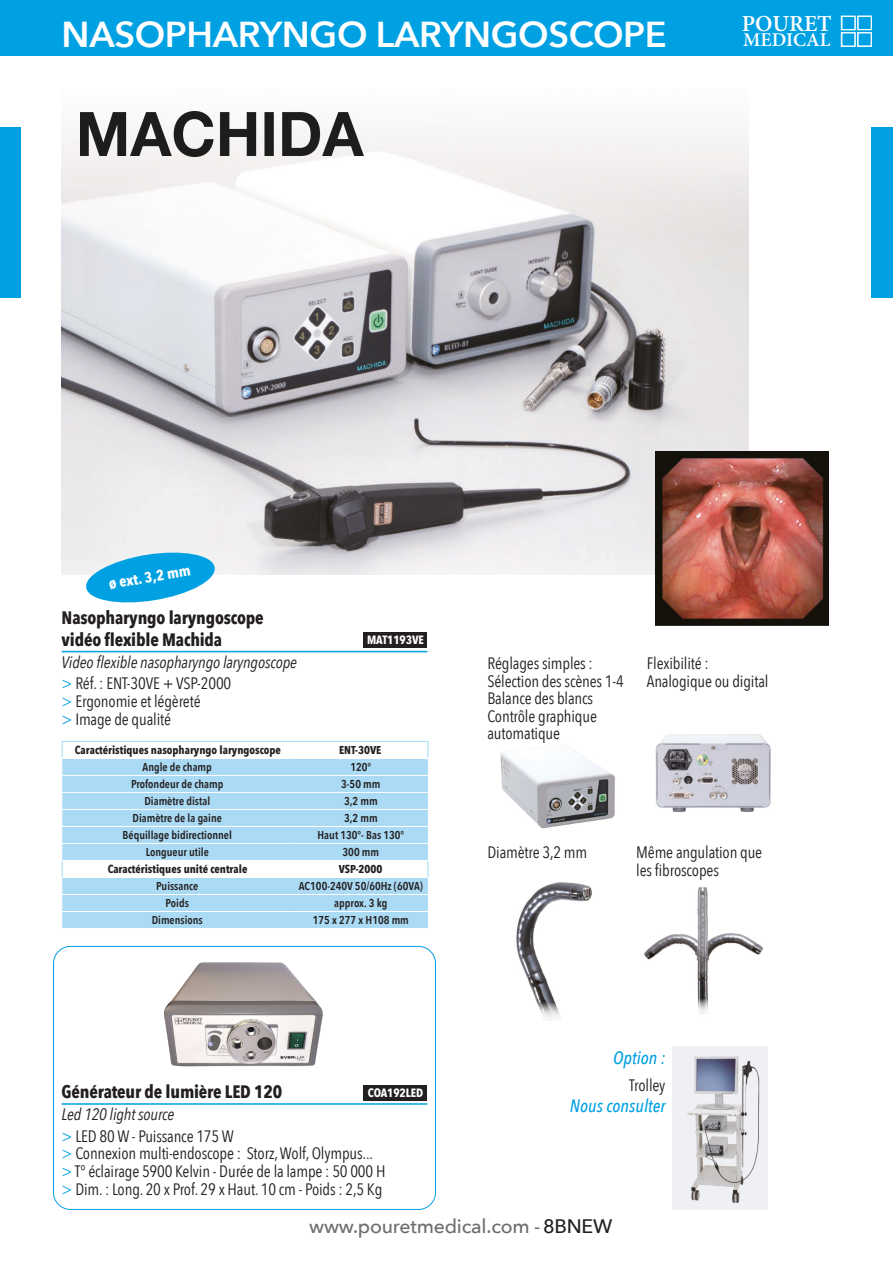
<style>
.page{position:relative;width:893px;height:1263px;background:#fff}
.page>*{position:absolute;margin:0;border:0;box-sizing:border-box;transform-origin:0 0}
.Titre_page{font:600 36px "Avenir Next";letter-spacing:-.01em;color:#fff}
.t1{font:600 22.95px "Minion Pro";color:#fff}
.t2{font:500 19.5px "Avenir Next";letter-spacing:-.01em;color:#6c6d70}
.t3{font:600 19.5px "Minion Pro";color:#fff}
.Numéro_page{font:500 19.5px "Avenir Next";letter-spacing:-.01em;color:#231f20}
.Nom_produit{font:700 18px/21.6px "Avenir Next Condensed";letter-spacing:-.01em;color:#231f20}
.Style__accessoires{font:italic 500 18px "Avenir Next Condensed";color:#00a1e3}
.Texte_produit{font:16.5px/17.5px "Avenir Next Condensed";letter-spacing:-.01em;color:#231f20}
.Nom_produit_GB{font:italic 16.5px "Avenir Next Condensed";letter-spacing:-.01em;color:#231f20}
.t4{font:700 15px "Avenir Next Condensed";color:#fff}
.Référence{font:700 12px "Avenir Next Condensed";letter-spacing:-.01em;color:#fff}
.Cellule_tramée{font:600 11.4px "Avenir Next Condensed";color:#231f20}
.Cellule_tramée-2{font:700 11.4px "Avenir Next Condensed";color:#231f20}
.s1{color:#00a1e3}
.s2{color:#fff}
</style>
<div class="page">
<div style="left:0;top:0;width:893px;height:55px;background:#00a1e3"></div>
<div style="left:0;top:128px;width:21px;height:170px;background:#00a1e3"></div>
<div style="left:872px;top:128px;width:21px;height:170px;background:#00a1e3"></div>
<div style="left:842px;top:16px;width:14px;height:14px;border:1px solid #fff"></div>
<div style="left:841px;top:16px;width:14px;height:14px;border:1px solid #fff"></div>
<div style="left:841px;top:32px;width:14px;height:15px;border:1px solid #fff"></div>
<div style="left:857px;top:16px;width:15px;height:14px;border:1px solid #fff"></div>
<div style="left:857px;top:32px;width:15px;height:15px;border:1px solid #fff"></div>
<div style="left:53px;top:946px;width:383px;height:264px;border:1px solid #00a1e3;border-radius:17px"></div>
<hr style="left:62px;top:651px;width:365px;height:1px;background:#00a1e3">
<div style="left:364px;top:632px;width:63px;height:16px;background:#231f20"></div>
<img style="left:62px;top:111px;width:686px;height:464px">
<svg style="left:84px;top:549px;width:133px;height:54px"></svg>
<svg style="left:62px;top:759px;width:366px;height:169px;background:#b3ddf5"></svg>
<hr style="left:62px;top:775px;width:231px;height:1px;background:#fff">
<hr style="left:293px;top:775px;width:135px;height:1px;background:#fff">
<hr style="left:62px;top:792px;width:231px;height:1px;background:#fff">
<hr style="left:293px;top:792px;width:135px;height:1px;background:#fff">
<hr style="left:62px;top:809px;width:231px;height:1px;background:#fff">
<hr style="left:293px;top:809px;width:135px;height:1px;background:#fff">
<hr style="left:62px;top:826px;width:231px;height:1px;background:#fff">
<hr style="left:293px;top:826px;width:135px;height:1px;background:#fff">
<hr style="left:62px;top:843px;width:231px;height:1px;background:#fff">
<hr style="left:293px;top:843px;width:135px;height:1px;background:#fff">
<hr style="left:62px;top:894px;width:231px;height:1px;background:#fff">
<hr style="left:293px;top:894px;width:135px;height:1px;background:#fff">
<hr style="left:62px;top:911px;width:231px;height:1px;background:#fff">
<hr style="left:293px;top:911px;width:135px;height:1px;background:#fff">
<hr style="left:62px;top:741px;width:231px;height:1px;background:#aae0f9">
<svg style="left:62px;top:742px;width:1px;height:16px"></svg>
<hr style="left:293px;top:741px;width:135px;height:1px;background:#aae0f9">
<svg style="left:427px;top:742px;width:1px;height:16px"></svg>
<svg style="left:427px;top:861px;width:1px;height:16px"></svg>
<hr style="left:62px;top:860px;width:231px;height:1px;background:#fff">
<hr style="left:293px;top:860px;width:135px;height:1px;background:#fff">
<svg style="left:292px;top:759px;width:2px;height:169px"></svg>
<hr style="left:62px;top:877px;width:231px;height:1px;background:#fff">
<hr style="left:293px;top:877px;width:135px;height:1px;background:#fff">
<svg style="left:62px;top:861px;width:1px;height:16px"></svg>
<img style="left:655px;top:734px;width:116px;height:78px">
<img style="left:500px;top:746px;width:115px;height:83px">
<img style="left:644px;top:887px;width:119px;height:127px">
<img style="left:516px;top:882px;width:76px;height:138px">
<img style="left:673px;top:1046px;width:94px;height:164px">
<img style="left:656px;top:451px;width:172px;height:174px">
<img style="left:81px;top:112px;width:283px;height:45px">
<img style="left:164px;top:962px;width:159px;height:105px">
<hr style="left:62px;top:1103px;width:365px;height:2px;background:#00a1e3">
<div style="left:364px;top:1085px;width:63px;height:16px;background:#231f20"></div>
<p class="Titre_page" style="left:62px;top:3px;width:607px">NASOPHARYNGO LARYNGOSCOPE</p>
<h2 class="t1" style="left:742px;top:7px;width:91px">POURET</h2>
<p class="t3" style="left:743px;top:27px;width:89px">MEDICAL</p>
<p class="t4" style="left:108px;top:574px;width:84px;rotate:-9deg">ø ext. 3,2 mm</p>
<p class="Nom_produit" style="left:62px;top:607px;width:204px">Nasopharyngo laryngoscope vidéo flexible Machida</p>
<p class="Nom_produit_GB" style="left:62px;top:652px;width:237px">Video flexible nasopharyngo laryngoscope</p>
<p class="Texte_produit" style="left:62px;top:674px;width:171px"><span class="s1">&gt;</span> Réf. : ENT-30VE + VSP-2000</p>
<p class="Texte_produit" style="left:62px;top:692px;width:141px"><span class="s1">&gt;</span> Ergonomie et légèreté</p>
<p class="Texte_produit" style="left:62px;top:709px;width:111px"><span class="s1">&gt;</span> Image de qualité</p>
<p class="Référence" style="left:367px;top:633px;width:58px">MAT1193VE</p>
<p class="Cellule_tramée-2" style="left:75px;top:743px;width:207px">Caractéristiques nasopharyngo laryngoscope</p>
<p class="Cellule_tramée-2" style="left:339px;top:743px;width:44px">ENT-30VE</p>
<p class="Cellule_tramée" style="left:143px;top:757px;width:71px">Angle de champ</p>
<p class="Cellule_tramée" style="left:350px;top:757px;width:22px">120°</p>
<p class="Cellule_tramée" style="left:131px;top:774px;width:94px">Profondeur de champ</p>
<p class="Cellule_tramée" style="left:341px;top:774px;width:41px">3-50 mm</p>
<p class="Cellule_tramée" style="left:144px;top:791px;width:67px">Diamètre distal</p>
<p class="Cellule_tramée" style="left:344px;top:791px;width:35px">3,2 mm</p>
<p class="Cellule_tramée" style="left:133px;top:808px;width:91px">Diamètre de la gaine</p>
<p class="Cellule_tramée" style="left:344px;top:808px;width:35px">3,2 mm</p>
<p class="Cellule_tramée" style="left:123px;top:825px;width:111px">Béquillage bidirectionnel</p>
<p class="Cellule_tramée" style="left:318px;top:825px;width:88px">Haut 130°- Bas 130°</p>
<p class="Cellule_tramée" style="left:146px;top:842px;width:65px">Longueur utile</p>
<p class="Cellule_tramée" style="left:343px;top:842px;width:38px">300 mm</p>
<p class="Cellule_tramée-2" style="left:108px;top:862px;width:141px">Caractéristiques unité centrale</p>
<p class="Cellule_tramée-2" style="left:339px;top:862px;width:45px">VSP-2000</p>
<p class="Cellule_tramée" style="left:156px;top:876px;width:44px">Puissance</p>
<p class="Cellule_tramée" style="left:299px;top:876px;width:125px">AC100-240V 50/60Hz (60VA)</p>
<p class="Cellule_tramée" style="left:166px;top:893px;width:25px">Poids</p>
<p class="Cellule_tramée" style="left:334px;top:893px;width:55px">approx. 3 kg</p>
<p class="Cellule_tramée" style="left:152px;top:910px;width:53px">Dimensions</p>
<p class="Cellule_tramée" style="left:313px;top:910px;width:98px">175 x 277 x H108 mm</p>
<p class="Nom_produit" style="left:62px;top:1081px;width:222px">Générateur de lumière LED 120</p>
<p class="Nom_produit_GB" style="left:62px;top:1104px;width:114px">Led 120 light source</p>
<p class="Texte_produit" style="left:62px;top:1126px;width:174px"><span class="s1">&gt;</span> LED 80 W - Puissance 175 W</p>
<p class="Texte_produit" style="left:62px;top:1144px;width:313px"><span class="s1">&gt;</span> Connexion multi-endoscope : Storz, Wolf, Olympus...</p>
<p class="Texte_produit" style="left:62px;top:1161px;width:325px"><span class="s1">&gt;</span> T° éclairage 5900 Kelvin - Durée de la lampe : 50 000 H</p>
<p class="Texte_produit" style="left:62px;top:1179px;width:322px"><span class="s1">&gt;</span> Dim. : Long. 20 x Prof. 29 x Haut. 10 cm - Poids : 2,5 Kg</p>
<p class="Référence" style="left:368px;top:1085px;width:57px">COA192LED</p>
<p class="Texte_produit" style="left:487px;top:654px;width:138px">Réglages simples :<br>Sélection des scènes 1-4<br>Balance des blancs</p>
<p class="Texte_produit" style="left:487px;top:707px;width:111px">Contrôle graphique automatique</p>
<p class="Texte_produit" style="left:647px;top:654px;width:123px">Flexibilité :<br>Analogique ou digital</p>
<p class="Texte_produit" style="left:487px;top:843px;width:101px">Diamètre 3,2 mm</p>
<p class="Texte_produit" style="left:636px;top:843px;width:127px">Même angulation que les fibroscopes</p>
<p class="Style__accessoires" style="left:613px;top:1047px;width:54px">Option :</p>
<p class="Texte_produit" style="left:629px;top:1075px;width:38px">Trolley</p>
<p class="Style__accessoires" style="left:570px;top:1095px;width:97px">Nous consulter</p>
<p class="t2" style="left:309px;top:1210px;width:276px">www.pouretmedical.com - <span class="s2">XXX</span></p>
<p class="Numéro_page" style="left:543px;top:1210px;width:71px">8BNEW</p>
</div>
